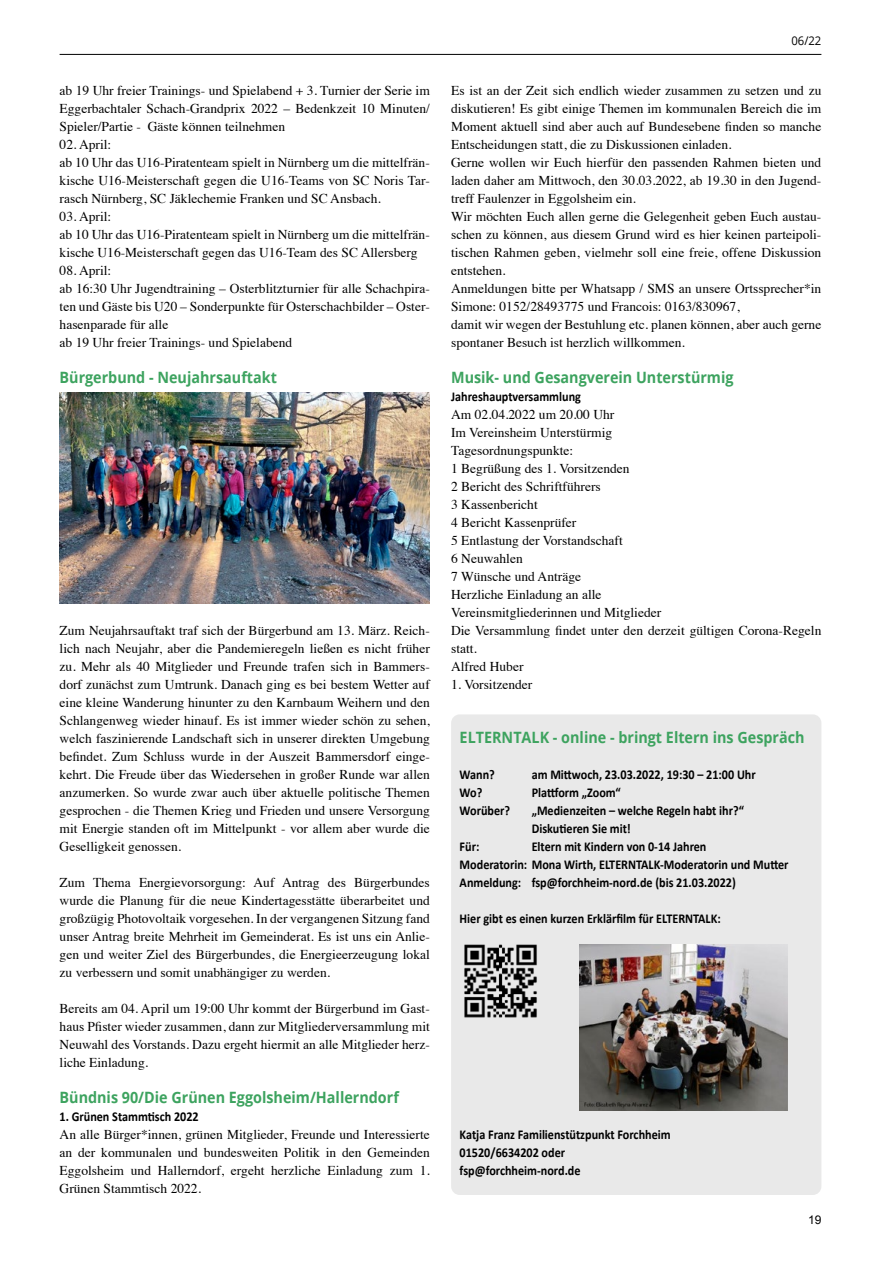
<style>
.page{position:relative;width:881px;height:1263px;background:#fff}
.page>*{position:absolute;margin:0;border:0;box-sizing:border-box;transform-origin:0 0}
.t1{font:700 15.6px "Open Sans";color:#3da35f;scale:.92 1}
.t2{font:13.5px/18px "Times";color:#000;text-align:justify}
.t3{font:700 13.5px/18px "Calibri";color:#000;scale:.9 1}
.t4{font:12px "Open Sans";color:#000;scale:.94 1}
.t5{font:12px "Arial";color:#000}
</style>
<div class="page">
<hr style="left:60px;top:54px;width:761px;height:1px;background:#000">
<img style="left:60px;top:392px;width:369px;height:212px">
<div style="left:451px;top:714px;width:370px;height:481px;background:#e9e9e9;border-radius:9px"></div>
<img style="left:464px;top:944px;width:73px;height:74px">
<img style="left:579px;top:945px;width:208px;height:165px">
<p class="t2" style="left:60px;top:80px;width:371px">ab 19 Uhr freier Trainings- und Spielabend + 3. Turnier der Serie im Eggerbachtaler Schach-Grandprix 2022 – Bedenkzeit 10 Minuten/ Spieler/Partie - Gäste können teilnehmen</p>
<p class="t2" style="left:60px;top:134px;width:371px;text-align:left">02. April:<br>ab 10 Uhr das U16-Piratenteam spielt in Nürnberg um die mittelfrän&shy;kische U16-Meisterschaft gegen die U16-Teams von SC Noris Tar&shy;rasch Nürnberg, SC Jäklechemie Franken und SC Ansbach.</p>
<p class="t2" style="left:60px;top:206px;width:371px;text-align:left">03. April:<br>ab 10 Uhr das U16-Piratenteam spielt in Nürnberg um die mittelfrän&shy;kische U16-Meisterschaft gegen das U16-Team des SC Allersberg</p>
<p class="t2" style="left:60px;top:260px;width:371px;text-align:left">08. April:<br>ab 16:30 Uhr Jugendtraining – Osterblitzturnier für alle Schachpira&shy;ten und Gäste bis U20 – Sonderpunkte für Osterschachbilder – Oster&shy;hasenparade für alle<br>ab 19 Uhr freier Trainings- und Spielabend</p>
<p class="t1" style="left:60px;top:366px;width:238px">Bürgerbund - Neujahrsauftakt</p>
<p class="t2" style="left:60px;top:620px;width:371px">Zum Neujahrsauftakt traf sich der Bürgerbund am 13. März. Reich&shy;lich nach Neujahr, aber die Pandemieregeln ließen es nicht früher zu. Mehr als 40 Mitglieder und Freunde trafen sich in Bammers&shy;dorf zunächst zum Umtrunk. Danach ging es bei bestem Wetter auf eine kleine Wanderung hinunter zu den Karnbaum Weihern und den Schlangenweg wieder hinauf. Es ist immer wieder schön zu sehen, welch faszinierende Landschaft sich in unserer direkten Umgebung befindet. Zum Schluss wurde in der Auszeit Bammersdorf einge&shy;kehrt. Die Freude über das Wiedersehen in großer Runde war allen anzumerken. So wurde zwar auch über aktuelle politische Themen gesprochen - die Themen Krieg und Frieden und unsere Versorgung mit Energie standen oft im Mittelpunkt - vor allem aber wurde die Geselligkeit genossen.</p>
<p class="t2" style="left:60px;top:872px;width:371px">Zum Thema Energievorsorgung: Auf Antrag des Bürgerbundes wurde die Planung für die neue Kindertagesstätte überarbeitet und großzügig Photovoltaik vorgesehen. In der vergangenen Sitzung fand unser Antrag breite Mehrheit im Gemeinderat. Es ist uns ein Anlie&shy;gen und weiter Ziel des Bürgerbundes, die Energieerzeugung lokal zu verbessern und somit unabhängiger zu werden.</p>
<p class="t2" style="left:60px;top:998px;width:371px">Bereits am 04. April um 19:00 Uhr kommt der Bürgerbund im Gast&shy;haus Pfister wieder zusammen, dann zur Mitgliederversammlung mit Neuwahl des Vorstands. Dazu ergeht hiermit an alle Mitglieder herz&shy;liche Einladung.</p>
<p class="t1" style="left:60px;top:1086px;width:370px">Bündnis 90/Die Grünen Eggolsheim/Hallerndorf</p>
<p class="t3" style="left:60px;top:1107px;width:156px">1. Grünen Stammtisch 2022</p>
<p class="t2" style="left:60px;top:1124px;width:371px">An alle Bürger*innen, grünen Mitglieder, Freunde und Interessierte an der kommunalen und bundesweiten Politik in den Gemeinden Eggolsheim und Hallerndorf, ergeht herzliche Einladung zum 1.<br>Grünen Stammtisch 2022.</p>
<p class="t4" style="left:791px;top:32px;width:33px">06/22</p>
<p class="t2" style="left:451px;top:80px;width:371px;text-align:left">Es ist an der Zeit sich endlich wieder zusammen zu setzen und zu diskutieren! Es gibt einige Themen im kommunalen Bereich die im Moment aktuell sind aber auch auf Bundesebene finden so manche Entscheidungen statt, die zu Diskussionen einladen.<br>Gerne wollen wir Euch hierfür den passenden Rahmen bieten und laden daher am Mittwoch, den 30.03.2022, ab 19.30 in den Jugend&shy;treff Faulenzer in Eggolsheim ein.<br>Wir möchten Euch allen gerne die Gelegenheit geben Euch austau&shy;schen zu können, aus diesem Grund wird es hier keinen parteipoli&shy;tischen Rahmen geben, vielmehr soll eine freie, offene Diskussion entstehen.<br>Anmeldungen bitte per Whatsapp / SMS an unsere Ortssprecher*in Simone: 0152/28493775 und Francois: 0163/830967,<br>damit wir wegen der Bestuhlung etc. planen können, aber auch gerne spontaner Besuch ist herzlich willkommen.</p>
<p class="t1" style="left:451px;top:366px;width:308px">Musik- und Gesangverein Unterstürmig</p>
<p class="t3" style="left:451px;top:387px;width:146px">Jahreshauptversammlung</p>
<p class="t2" style="left:451px;top:404px;width:371px;text-align:left">Am 02.04.2022 um 20.00 Uhr<br>Im Vereinsheim Unterstürmig<br>Tagesordnungspunkte:<br>1 Begrüßung des 1. Vorsitzenden<br>2 Bericht des Schriftführers<br>3 Kassenbericht<br>4 Bericht Kassenprüfer<br>5 Entlastung der Vorstandschaft<br>6 Neuwahlen<br>7 Wünsche und Anträge<br>Herzliche Einladung an alle<br>Vereinsmitgliederinnen und Mitglieder<br>Die Versammlung findet unter den derzeit gültigen Corona-Regeln statt.<br>Alfred Huber</p>
<p class="t2" style="left:451px;top:674px;width:83px">1. Vorsitzender</p>
<p class="t1" style="left:459px;top:726px;width:376px">ELTERNTALK - online - bringt Eltern ins Gespräch</p>
<p class="t3" style="left:459px;top:765px;width:41px">Wann?</p>
<p class="t3" style="left:531px;top:765px;width:250px">am Mittwoch, 23.03.2022, 19:30 – 21:00 Uhr</p>
<p class="t3" style="left:459px;top:783px;width:27px">Wo?</p>
<p class="t3" style="left:531px;top:783px;width:100px">Plattform „Zoom“</p>
<p class="t3" style="left:459px;top:801px;width:58px">Worüber?</p>
<p class="t3" style="left:531px;top:801px;width:237px">„Medienzeiten – welche Regeln habt ihr?“<br>Diskutieren Sie mit!</p>
<p class="t3" style="left:459px;top:837px;width:23px">Für:</p>
<p class="t3" style="left:459px;top:837px;width:367px;text-indent:72px">Eltern mit Kindern von 0-14 Jahren<br>Moderatorin: Mona Wirth, ELTERNTALK-Moderatorin und Mutter<br>Anmeldung: fsp@forchheim-nord.de (bis 21.03.2022)</p>
<p class="t3" style="left:459px;top:909px;width:291px">Hier gibt es einen kurzen Erklärfilm für ELTERNTALK:</p>
<p class="t3" style="left:459px;top:1125px;width:236px">Katja Franz Familienstützpunkt Forchheim<br>01520/6634202 oder fsp@forchheim-nord.de</p>
<p class="t5" style="left:807px;top:1211px;width:15px">19</p>
</div>
